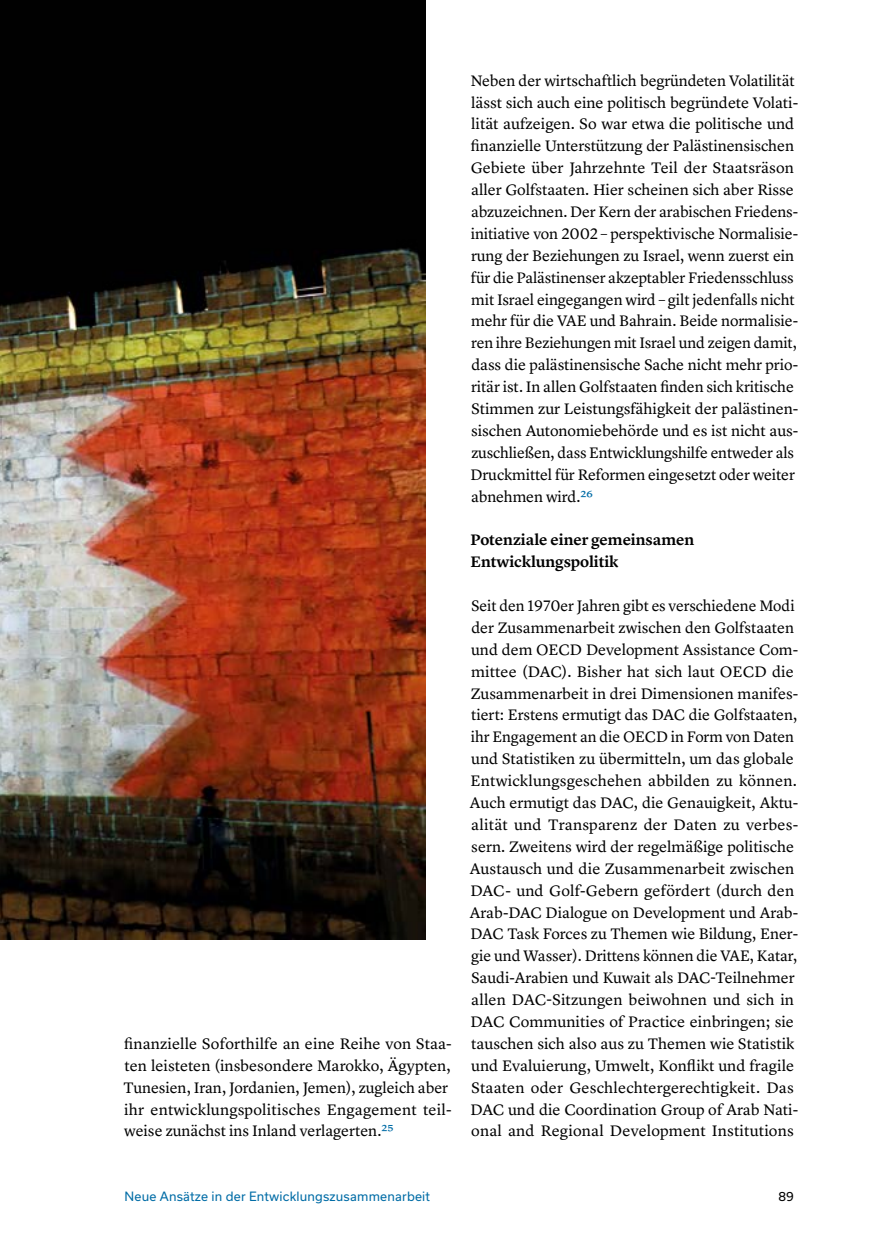
<style>
.page{position:relative;width:869px;height:1246px;background:#fff}
.page>*{position:absolute;margin:0;border:0;box-sizing:border-box;transform-origin:0 0}
.Paragraph{font:15.75px/21.9px "Lyon Text";letter-spacing:-.005em;color:#000}
.Header3{font:600 15.75px/21.9px "Lyon Text";color:#000}
.t1{font:12.25px "Usual";letter-spacing:.015em;color:#006ca6}
.t2{font:12.25px "Usual";color:#000}
.s1{color:#006ca6}
</style>
<div class="page">
<img style="left:0;top:0;width:425px;height:939px">
<p class="Paragraph" style="left:123px;top:1031px;width:330px">finanzielle Soforthilfe an eine Reihe von Staa&shy;ten leisteten (insbesondere Marokko, Ägypten, Tunesien, Iran, Jordanien, Jemen), zugleich aber ihr entwicklungspolitisches Engagement teil&shy;weise zunächst ins Inland verlagerten.<span class="s1">25</span></p>
<p class="Paragraph" style="left:470px;top:68px;width:329px">Neben der wirtschaftlich begründeten Volatilität lässt sich auch eine politisch begründete Volati&shy;lität aufzeigen. So war etwa die politische und finanzielle Unterstützung der Palästinensischen Gebiete über Jahrzehnte Teil der Staatsräson aller Golfstaaten. Hier scheinen sich aber Risse abzuzeichnen. Der Kern der arabischen Friedens&shy;initiative von 2002 – perspektivische Normalisie&shy;rung der Beziehungen zu Israel, wenn zuerst ein für die Palästinenser akzeptabler Friedensschluss mit Israel eingegangen wird – gilt jedenfalls nicht mehr für die VAE und Bahrain. Beide normalisie&shy;ren ihre Beziehungen mit Israel und zeigen damit, dass die palästinensische Sache nicht mehr prio&shy;ritär ist. In allen Golfstaaten finden sich kritische Stimmen zur Leistungsfähigkeit der palästinen&shy;sischen Autonomiebehörde und es ist nicht aus&shy;zuschließen, dass Entwicklungshilfe entweder als Druckmittel für Reformen eingesetzt oder weiter abnehmen wird.<span class="s1">26</span></p>
<p class="Header3" style="left:470px;top:528px;width:225px">Potenziale einer gemeinsamen<br>Entwicklungspolitik</p>
<p class="Paragraph" style="left:469px;top:593px;width:330px">Seit den 1970er Jahren gibt es verschiedene Modi der Zusammenarbeit zwischen den Golfstaaten und dem OECD Development Assistance Com&shy;mittee (DAC). Bisher hat sich laut OECD die Zusammenarbeit in drei Dimensionen manifes&shy;tiert: Erstens ermutigt das DAC die Golfstaaten, ihr Engagement an die OECD in Form von Daten und Statistiken zu übermitteln, um das globale Entwicklungsgeschehen abbilden zu können.<br>Auch ermutigt das DAC, die Genauigkeit, Aktu&shy;alität und Transparenz der Daten zu verbes&shy;sern. Zweitens wird der regelmäßige politische Austausch und die Zusammenarbeit zwischen DAC- und Golf-Gebern gefördert (durch den Arab-DAC Dialogue on Development und Arab-DAC Task Forces zu Themen wie Bildung, Ener&shy;gie und Wasser). Drittens können die VAE, Katar, Saudi-Arabien und Kuwait als DAC-Teilnehmer allen DAC-Sitzungen beiwohnen und sich in DAC Communities of Practice einbringen; sie tauschen sich also aus zu Themen wie Statistik und Evaluierung, Umwelt, Konflikt und fragile Staaten oder Geschlechtergerechtigkeit. Das DAC und die Coordination Group of Arab Nati&shy;onal and Regional Development Institutions</p>
<p class="t1" style="left:125px;top:1188px;width:307px">Neue Ansätze in der Entwicklungszusammenarbeit</p>
<p class="t2" style="left:778px;top:1188px;width:17px">89</p>
</div>
